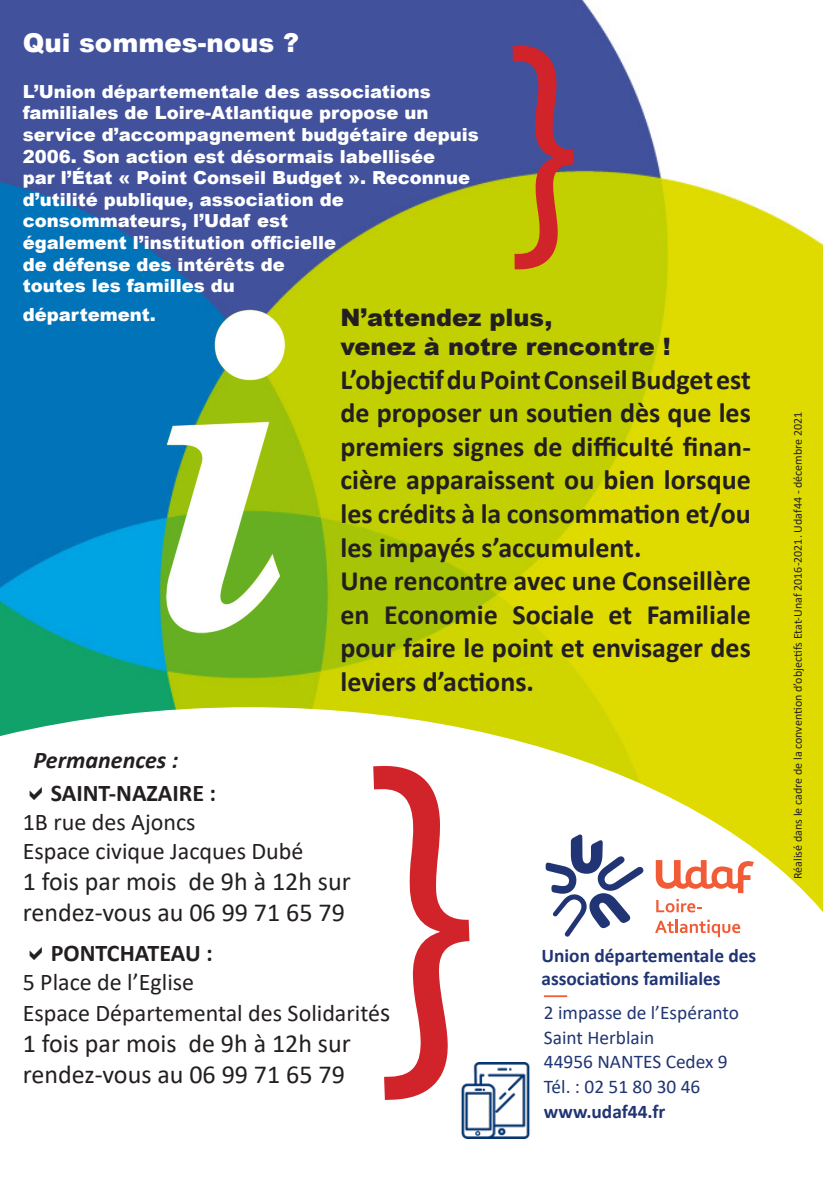
<style>
.page{position:relative;width:823px;height:1191px;background:#fff}
.page>*{position:absolute;margin:0;border:0;box-sizing:border-box;transform-origin:0 0}
.t1{font:280.6px "Myriad Pro";color:#d1232a;scale:.93 1}
.t2{font:700 28px/33.6px "Calibri";color:#231f20;text-align:justify}
.t3{font:26px "Calibri";color:#231f20}
.t4{font:900 26px "Arial";color:#fff}
.t5{font:24px "Calibri";color:#231f20}
.t6{font:900 24px "Arial";color:#231f20}
.t7{font:700 24px "Calibri";color:#231f20}
.t8{font:italic 700 24px "Calibri";color:#231f20}
.t9{font:19.4px "Calibri";color:#213574}
.t10{font:700 19.4px/23.2px "Calibri";color:#213574}
.t11{font:900 18px/21.6px "Arial";color:#fff}
.t12{font:12px "Calibri";color:#231f20}
.s1{font-size:26px}
</style>
<div class="page">
<div style="left:708px;top:188px;width:114px;height:519px;background:#dfdb00"></div>
<svg style="left:544px;top:707px;width:278px;height:291px"></svg>
<svg style="left:708px;top:860px;width:45px;height:33px"></svg>
<svg style="left:708px;top:919px;width:31px;height:18px"></svg>
<hr style="left:543px;top:995px;width:24px;height:2px;background:#f15c36">
<img style="left:461px;top:1062px;width:69px;height:77px">
<img style="left:0;top:0;width:708px;height:966px">
<svg style="left:30px;top:787px;width:12px;height:13px"></svg>
<svg style="left:30px;top:946px;width:12px;height:14px"></svg>
<svg style="left:373px;top:763px;width:101px;height:337px"></svg>
<p class="t4" style="left:23px;top:24px;width:277px">Qui sommes-nous ?</p>
<p class="t11" style="left:23px;top:80px;width:457px">L’Union départementale des associations familiales de Loire-Atlantique propose un service d’accompagnement budgétaire depuis 2006. Son action est désormais labellisée<br>par l’État « Point Conseil Budget ». Reconnue d’utilité publique, association de</p>
<p class="t11" style="left:23px;top:210px;width:267px">consommateurs, l’Udaf est</p>
<p class="t11" style="left:23px;top:231px;width:315px">également l’institution officielle</p>
<p class="t11" style="left:23px;top:253px;width:263px">de défense des intérêts de</p>
<p class="t11" style="left:23px;top:274px;width:213px">toutes les familles du</p>
<p class="t11" style="left:23px;top:303px;width:134px">département.</p>
<p class="t6" style="left:340px;top:300px;width:213px">N’attendez plus,</p>
<p class="t6" style="left:340px;top:329px;width:331px">venez à notre rencontre !</p>
<p class="t2" style="left:340px;top:362px;width:411px">L’objectif du Point Conseil Budget est de proposer un soutien dès que les premiers signes de difficulté finan&shy;cière apparaissent ou bien lorsque les crédits à la consommation et/ou les impayés s’accumulent.</p>
<p class="t2" style="left:340px;top:564px;width:411px">Une rencontre avec une Conseillère en Economie Sociale et Familiale pour faire le point et envisager des leviers d’actions.</p>
<p class="t1" style="left:580px;top:344px;width:84px;rotate:180deg">{</p>
<p class="t8" style="left:34px;top:742px;width:146px">Permanences :</p>
<p class="t7" style="left:51px;top:776px;width:167px">SAINT-NAZAIRE :</p>
<p class="t5" style="left:23px;top:805px;width:174px">1B rue des Ajoncs</p>
<p class="t5" style="left:23px;top:834px;width:282px">Espace civique Jacques Dubé</p>
<p class="t3" style="left:23px;top:863px;width:329px">1 fois par mois de 9h à 12h sur</p>
<p class="t3" style="left:23px;top:894px;width:323px">rendez-vous au 06 99 71 65 79</p>
<p class="t7" style="left:51px;top:936px;width:163px">PONTCHATEAU :</p>
<p class="t5" style="left:23px;top:965px;width:173px">5 Place de l’Eglise</p>
<p class="t5" style="left:23px;top:996px;width:369px">Espace Départemental des Solidarité<span class="s1">s</span></p>
<p class="t3" style="left:23px;top:1025px;width:329px">1 fois par mois de 9h à 12h sur</p>
<p class="t3" style="left:23px;top:1056px;width:323px">rendez-vous au 06 99 71 65 79</p>
<p class="t10" style="left:541px;top:943px;width:216px">Union départementale des associations familiales</p>
<p class="t9" style="left:543px;top:999px;width:197px">2 impasse de l’Espéranto</p>
<p class="t9" style="left:543px;top:1023px;width:112px">Saint Herblain</p>
<p class="t9" style="left:543px;top:1048px;width:185px">44956 NANTES Cedex 9</p>
<p class="t9" style="left:543px;top:1073px;width:158px">Tél. : 02 51 80 30 46</p>
<p class="t10" style="left:543px;top:1100px;width:123px">www.udaf44.fr</p>
<p class="t12" style="left:788px;top:879px;width:469px;rotate:-90deg">Réalisé dans le cadre de la convention d’objectifs Etat-Unaf 2016-2021. Udaf44 - décembre 2021</p>
</div>
